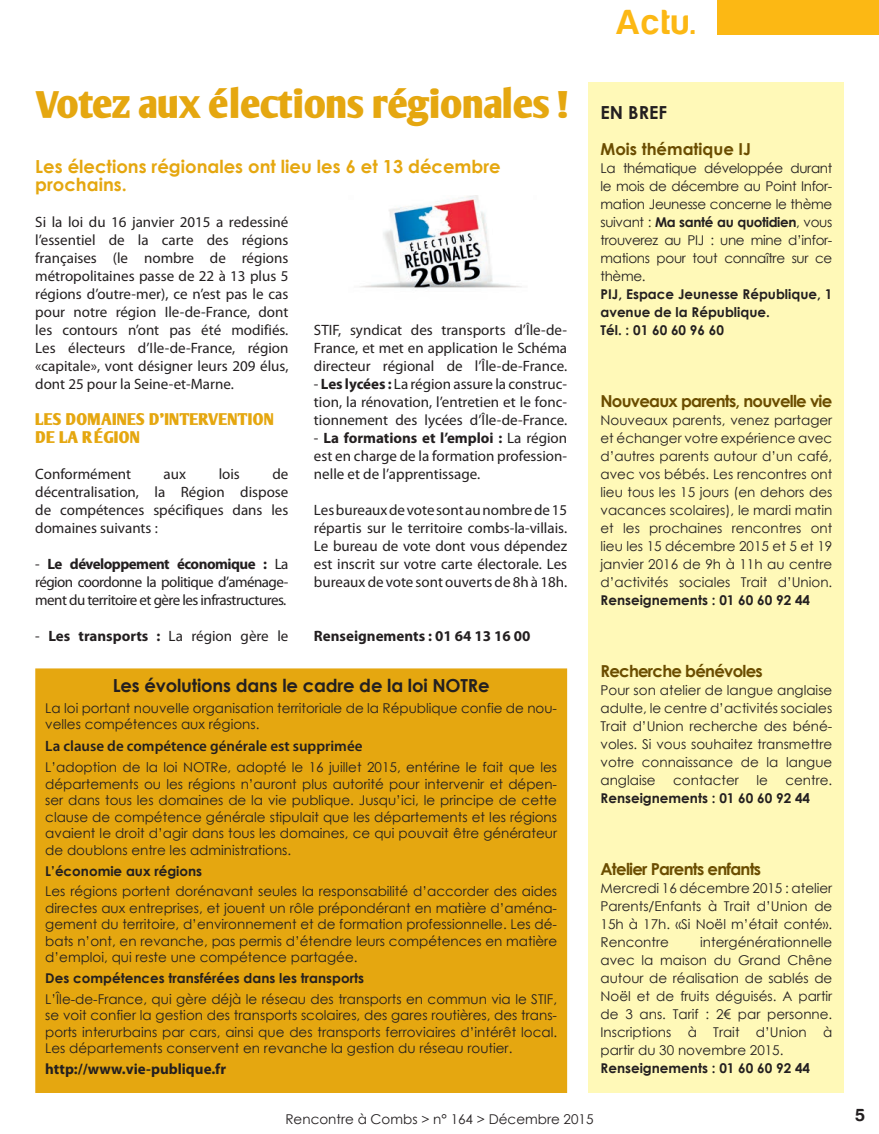
<style>
.page{position:relative;width:879px;height:1134px;background:#fff}
.page>*{position:absolute;margin:0;border:0;box-sizing:border-box;transform-origin:0 0}
.t1{font:700 37.5px "Oli Jo";letter-spacing:-.02em;color:#e5a710}
.t2{font:36px "Harabara";color:#fcb814}
.t3{font:700 18px/18px "Century Gothic";color:#e5a710}
.t4{font:700 18px "Century Gothic";letter-spacing:-.01em;color:#231f20}
.t5{font:18px "Harabara";color:#231f20}
.t6{font:700 16.5px "Century Gothic";letter-spacing:-.045em;color:#6b4d00}
.t7{font:700 16.5px/18px "Oli Jo";letter-spacing:-.05em;color:#e5a710}
.t8{font:700 16.5px "Century Gothic";color:#6b4d00}
.t9{font:15px/18px "Myriad Pro";color:#231f20;text-align:justify}
.t10{font:700 15px "Myriad Pro";color:#231f20}
.t11{font:600 15px "Myriad Pro";color:#231f20}
.t12{font:13.5px/18px "Century Gothic";color:#231f20;text-align:justify}
.t13{font:700 13.5px/18px "Century Gothic";color:#231f20}
.s1{font-weight:700}
</style>
<div class="page">
<div style="left:716px;top:0;width:162px;height:35px;background:#fcb814"></div>
<div style="left:588px;top:82px;width:255px;height:1010px;background:#fff9b8"></div>
<div style="left:36px;top:669px;width:530px;height:423px;background:#e5a710"></div>
<div style="left:35px;top:668px;width:532px;height:424px;border:2px solid #e5a710"></div>
<img style="left:360px;top:196px;width:162px;height:93px">
<h1 class="t1" style="left:35px;top:82px;width:535px">Votez aux élections régionales !</h1>
<h3 class="t3" style="left:35px;top:156px;width:467px">Les élections régionales ont lieu les 6 et 13 décembre prochains.</h3>
<p class="t9" style="left:35px;top:213px;width:255px">Si la loi du 16 janvier 2015 a redessiné l’essentiel de la carte des régions françaises (le nombre de régions métropolitaines passe de 22 à 13 plus 5 régions d’outre-mer), ce n’est pas le cas pour notre région Ile-de-France, dont les contours n’ont pas été modifiés.<br>Les électeurs d’Ile-de-France, région «capitale», vont désigner leurs 209 élus, dont 25 pour la Seine-et-Marne.</p>
<p class="t7" style="left:35px;top:410px;width:241px">LES DOMAINES D’INTERVENTION<br>DE LA RÉGION</p>
<p class="t9" style="left:35px;top:465px;width:97px">Conformément</p>
<p class="t9" style="left:164px;top:465px;width:24px">aux</p>
<p class="t9" style="left:219px;top:465px;width:23px">lois</p>
<p class="t9" style="left:314px;top:321px;width:255px">STIF, syndicat des transports d’Île-de-France, et met en application le Schéma directeur régional de l’Île-de-France.</p>
<p class="t9" style="left:314px;top:375px;width:254px">- <span class="s1">Les lycées :</span> La région assure la construc&shy;tion, la rénovation, l’entretien et le fonc&shy;tionnement des lycées d’Île-de-France.</p>
<p class="t9" style="left:314px;top:429px;width:254px">- <span class="s1">La formations et l’emploi :</span> La région est en charge de la formation profession&shy;nelle et de l’apprentissage.</p>
<p class="t9" style="left:314px;top:501px;width:255px">Les bureaux de vote sont au nombre de 15 répartis sur le territoire combs-la-villais.<br>Le bureau de vote dont vous dépendez est inscrit sur votre carte électorale. Les bureaux de vote sont ouverts de 8h à 18h.</p>
<p class="t9" style="left:35px;top:465px;width:255px;text-indent:237px">de décentralisation, la Région dispose de compétences spécifiques dans les domaines suivants :</p>
<p class="t9" style="left:35px;top:555px;width:255px">- <span class="s1">Le développement économique :</span> La région coordonne la politique d’aménage&shy;ment du territoire et gère les infrastructures.</p>
<p class="t9" style="left:35px;top:627px;width:254px">- <span class="s1">Les transports :</span> La région gère le</p>
<p class="t10" style="left:314px;top:627px;width:218px">Renseignements : 01 64 13 16 00</p>
<h3 class="t4" style="left:113px;top:671px;width:378px">Les évolutions dans le cadre de la loi NOTRe</h3>
<p class="t12" style="left:45px;top:699px;width:513px;line-height:16.5px">La loi portant nouvelle organisation territoriale de la République confie de nou&shy;velles compétences aux régions.</p>
<p class="t11" style="left:45px;top:738px;width:319px">La clause de compétence générale est supprimée</p>
<p class="t12" style="left:45px;top:759px;width:513px;line-height:16.5px">L’adoption de la loi NOTRe, adopté le 16 juillet 2015, entérine le fait que les départements ou les régions n’auront plus autorité pour intervenir et dépen&shy;ser dans tous les domaines de la vie publique. Jusqu’ici, le principe de cette clause de compétence générale stipulait que les départements et les régions avaient le droit d’agir dans tous les domaines, ce qui pouvait être générateur de doublons entre les administrations.</p>
<p class="t13" style="left:45px;top:861px;width:158px">L’économie aux régions</p>
<p class="t12" style="left:45px;top:883px;width:513px;line-height:16.5px">Les régions portent dorénavant seules la responsabilité d’accorder des aides directes aux entreprises, et jouent un rôle prépondérant en matière d’aména&shy;gement du territoire, d’environnement et de formation professionnelle. Les dé&shy;bats n’ont, en revanche, pas permis d’étendre leurs compétences en matière d’emploi, qui reste une compétence partagée.</p>
<p class="t13" style="left:45px;top:968px;width:320px">Des compétences transférées dans les transports</p>
<p class="t12" style="left:45px;top:990px;width:513px;line-height:16.5px">L’Île-de-France, qui gère déjà le réseau des transports en commun via le STIF, se voit confier la gestion des transports scolaires, des gares routières, des trans&shy;ports interurbains par cars, ainsi que des transports ferroviaires d’intérêt local.<br>Les départements conservent en revanche la gestion du réseau routier.</p>
<p class="t10" style="left:45px;top:1060px;width:182px">http://www.vie-publique.fr</p>
<h2 class="t2" style="left:616px;top:3px;width:80px">Actu.</h2>
<h3 class="t4" style="left:600px;top:99px;width:68px">EN BREF</h3>
<p class="t8" style="left:600px;top:136px;width:152px">Mois thématique IJ</p>
<p class="t12" style="left:600px;top:159px;width:233px">La thématique développée durant le mois de décembre au Point Infor&shy;mation Jeunesse concerne le thème suivant : <span class="s1">Ma santé au quotidien</span>, vous trouverez au PIJ : une mine d’infor&shy;mations pour tout connaître sur ce thème.</p>
<p class="t13" style="left:600px;top:284px;width:233px">PIJ, Espace Jeunesse République, 1 avenue de la République.<br>Tél. : 01 60 60 96 60</p>
<p class="t6" style="left:600px;top:388px;width:233px">Nouveaux parents, nouvelle vie</p>
<p class="t12" style="left:600px;top:411px;width:233px">Nouveaux parents, venez partager et échanger votre expérience avec d’autres parents autour d’un café, avec vos bébés. Les rencontres ont lieu tous les 15 jours (en dehors des vacances scolaires), le mardi matin et les prochaines rencontres ont lieu les 15 décembre 2015 et 5 et 19 janvier 2016 de 9h à 11h au centre d’activités sociales Trait d’Union.</p>
<p class="t13" style="left:600px;top:590px;width:211px">Renseignements : 01 60 60 92 44</p>
<p class="t6" style="left:600px;top:658px;width:164px">Recherche bénévoles</p>
<p class="t12" style="left:600px;top:681px;width:233px">Pour son atelier de langue anglaise adulte, le centre d’activités sociales Trait d’Union recherche des béné&shy;voles. Si vous souhaitez transmettre votre connaissance de la langue anglaise</p>
<p class="t12" style="left:673px;top:771px;width:67px">contacter</p>
<p class="t12" style="left:756px;top:771px;width:13px">le</p>
<p class="t12" style="left:785px;top:771px;width:48px">centre.</p>
<p class="t13" style="left:600px;top:788px;width:211px">Renseignements : 01 60 60 92 44</p>
<p class="t6" style="left:600px;top:856px;width:162px">Atelier Parents enfants</p>
<p class="t12" style="left:600px;top:879px;width:233px">Mercredi 16 décembre 2015 : atelier Parents/Enfants à Trait d’Union de 15h à 17h. «Si Noël m’était conté».<br>Rencontre</p>
<p class="t12" style="left:600px;top:933px;width:233px;text-indent:100px">intergénérationnelle avec la maison du Grand Chêne autour de réalisation de sablés de Noël et de fruits déguisés. A partir de 3 ans. Tarif : 2€ par personne.<br>Inscriptions à Trait d’Union à partir du 30 novembre 2015.</p>
<p class="t13" style="left:600px;top:1058px;width:211px">Renseignements : 01 60 60 92 44</p>
<p class="t12" style="left:285px;top:1110px;width:309px">Rencontre à Combs &gt; n° 164 &gt; Décembre 2015</p>
<h3 class="t5" style="left:855px;top:1105px;width:11px">5</h3>
</div>
